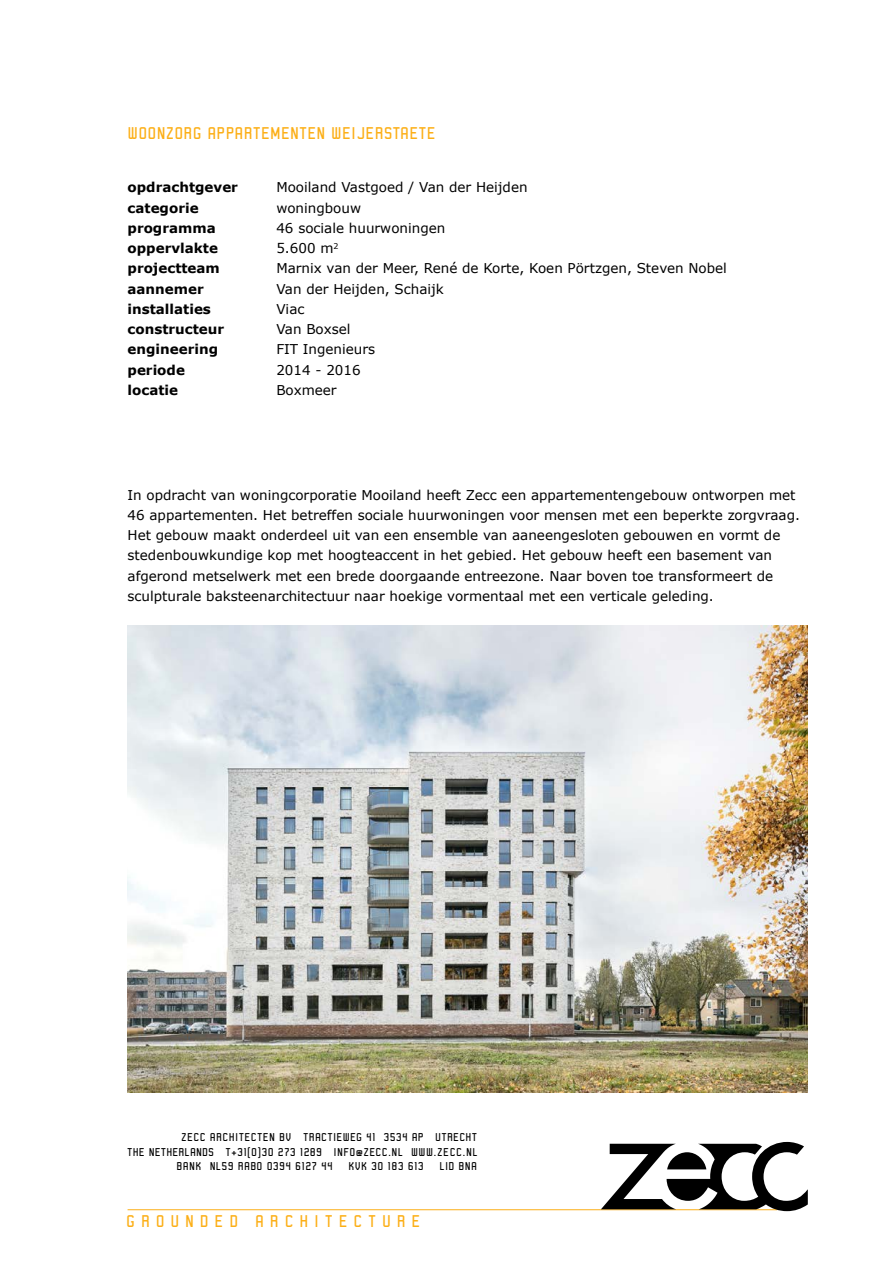
<style>
.page{position:relative;width:893px;height:1263px;background:#fff}
.page>*{position:absolute;margin:0;border:0;box-sizing:border-box;transform-origin:0 0}
.t1{font:18px "Robust ICG";letter-spacing:.015em;color:#fcaf17}
.t2{font:13.5px/20.2px "Verdana";color:#000}
.t3{font:700 13.5px/20.2px "Verdana";color:#000}
.t4{font:12px/14.7px "Robust ICG";letter-spacing:.025em;color:#000;text-align:right}
</style>
<div class="page">
<hr style="left:128px;top:1209px;width:649px;height:1px;background:#fcaf17">
<svg style="left:601px;top:1142px;width:207px;height:69px"></svg>
<img style="left:128px;top:625px;width:680px;height:468px">
<h1 class="t1" style="left:128px;top:124px;width:310px">WOONZORG APPARTEMENTEN WEIJERSTAETE</h1>
<p class="t3" style="left:128px;top:177px;width:112px">opdrachtgever categorie programma oppervlakte projectteam aannemer installaties constructeur engineering periode locatie</p>
<p class="t2" style="left:276px;top:177px;width:452px">Mooiland Vastgoed / Van der Heijden<br>woningbouw<br>46 sociale huurwoningen<br>5.600 m<sup>2<br></sup>Marnix van der Meer, René de Korte, Koen Pörtzgen, Steven Nobel<br>Van der Heijden, Schaijk<br>Viac<br>Van Boxsel<br>FIT Ingenieurs<br>2014 - 2016<br>Boxmeer</p>
<p class="t2" style="left:128px;top:484px;width:674px">In opdracht van woningcorporatie Mooiland heeft Zecc een appartementengebouw ontworpen met 46 appartementen. Het betreffen sociale huurwoningen voor mensen met een beperkte zorgvraag.<br>Het gebouw maakt onderdeel uit van een ensemble van aaneengesloten gebouwen en vormt de stedenbouwkundige kop met hoogteaccent in het gebied. Het gebouw heeft een basement van afgerond metselwerk met een brede doorgaande entreezone. Naar boven toe transformeert de sculpturale baksteenarchitectuur naar hoekige vormentaal met een verticale geleding.</p>
<p class="t4" style="left:127px;top:1129px;width:352px">ZECC ARCHITECTEN BV TRACTIEWEG 41 3534 AP UTRECHT<br>THE NETHERLANDS T+31(0)30 273 1289 INFO@ZECC.NL WWW.ZECC.NL</p>
<p class="t4" style="left:176px;top:1159px;width:158px">BANK NL59 RABO 0394 6127 44</p>
<p class="t4" style="left:349px;top:1159px;width:77px">KVK 30 183 613</p>
<p class="t4" style="left:440px;top:1159px;width:39px">LID BNA</p>
<h1 class="t1" style="left:126px;top:1211px;width:296px">G R O U N D E D A R C H I T E C T U R E</h1>
</div>
